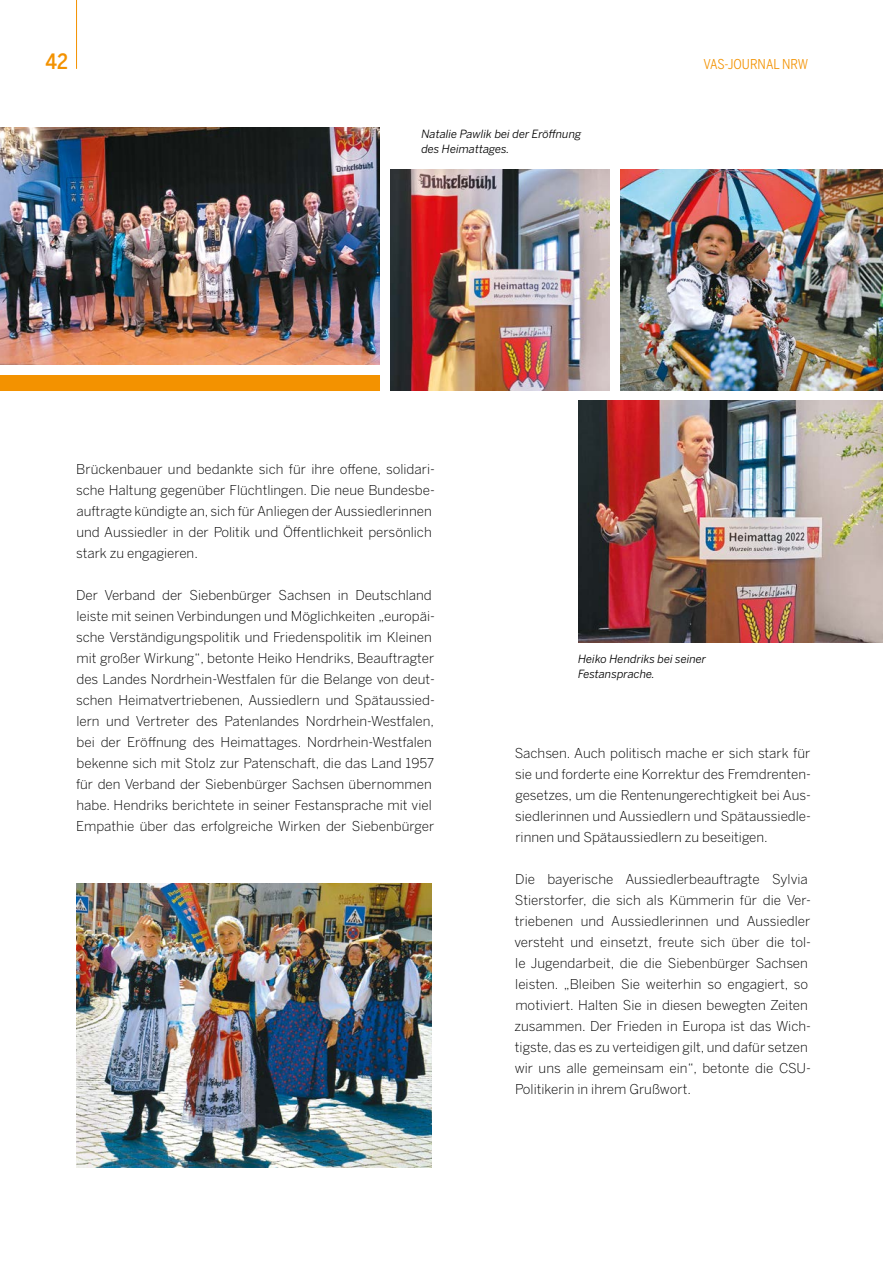
<style>
.page{position:relative;width:893px;height:1263px;background:#fff}
.page>*{position:absolute;margin:0;border:0;box-sizing:border-box;transform-origin:0 0}
.t1{font:500 21px "Benton Sans Cond";color:#f39200}
.Fließtext{font:300 13.5px/21px "Benton Sans";color:#000}
.t2{font:13.5px "Benton Sans Cond";color:#f39200}
.BU_pos{font:italic 11.25px/15px "Benton Sans";color:#000}
</style>
<div class="page">
<img style="left:620px;top:170px;width:262px;height:220px">
<img style="left:0;top:128px;width:379px;height:236px">
<img style="left:390px;top:170px;width:220px;height:220px">
<img style="left:578px;top:401px;width:304px;height:241px">
<img style="left:77px;top:884px;width:355px;height:283px">
<div style="left:0;top:375px;width:379px;height:15px;background:#f39200"></div>
<hr style="left:76px;top:0;width:1px;height:69px;background:#f39200">
<p class="t1" style="left:45px;top:49px;width:24px">42</p>
<p class="t2" style="left:703px;top:56px;width:106px">VAS-JOURNAL NRW</p>
<p class="BU_pos" style="left:421px;top:126px;width:162px">Natalie Pawlik bei der Eröffnung des Heimattages.</p>
<p class="Fließtext" style="left:76px;top:459px;width:360px">Brückenbauer und bedankte sich für ihre offene, solidari&shy;sche Haltung gegenüber Flüchtlingen. Die neue Bundesbe&shy;auftragte kündigte an, sich für Anliegen der Aussiedlerinnen und Aussiedler in der Politik und Öffentlichkeit persönlich stark zu engagieren.</p>
<p class="Fließtext" style="left:76px;top:585px;width:360px">Der Verband der Siebenbürger Sachsen in Deutschland leiste mit seinen Verbindungen und Möglichkeiten „europäi&shy;sche Verständigungspolitik und Friedenspolitik im Kleinen mit großer Wirkung“, betonte Heiko Hendriks, Beauftragter des Landes Nordrhein-Westfalen für die Belange von deut&shy;schen Heimatvertriebenen, Aussiedlern und Spätaussied&shy;lern und Vertreter des Patenlandes Nordrhein-Westfalen, bei der Eröffnung des Heimattages. Nordrhein-Westfalen bekenne sich mit Stolz zur Patenschaft, die das Land 1957 für den Verband der Siebenbürger Sachsen übernommen habe. Hendriks berichtete in seiner Festansprache mit viel Empathie über das erfolgreiche Wirken der Siebenbürger</p>
<p class="BU_pos" style="left:578px;top:651px;width:130px">Heiko Hendriks bei seiner<br>Festansprache.</p>
<p class="Fließtext" style="left:515px;top:742px;width:298px;text-align:justify">Sachsen. Auch politisch mache er sich stark für sie und forderte eine Korrektur des Fremdrenten&shy;gesetzes, um die Rentenungerechtigkeit bei Aus&shy;siedlerinnen und Aussiedlern und Spätaussiedle&shy;rinnen und Spätaussiedlern zu beseitigen.</p>
<p class="Fließtext" style="left:514px;top:868px;width:298px">Die bayerische Aussiedlerbeauftragte Sylvia Stierstorfer, die sich als Kümmerin für die Ver&shy;triebenen und Aussiedlerinnen und Aussiedler versteht und einsetzt, freute sich über die tol&shy;le Jugendarbeit, die die Siebenbürger Sachsen leisten. „Bleiben Sie weiterhin so engagiert, so motiviert. Halten Sie in diesen bewegten Zeiten zusammen. Der Frieden in Europa ist das Wich&shy;tigste, das es zu verteidigen gilt, und dafür setzen wir uns alle gemeinsam ein“, betonte die CSU-Politikerin in ihrem Grußwort.</p>
</div>
